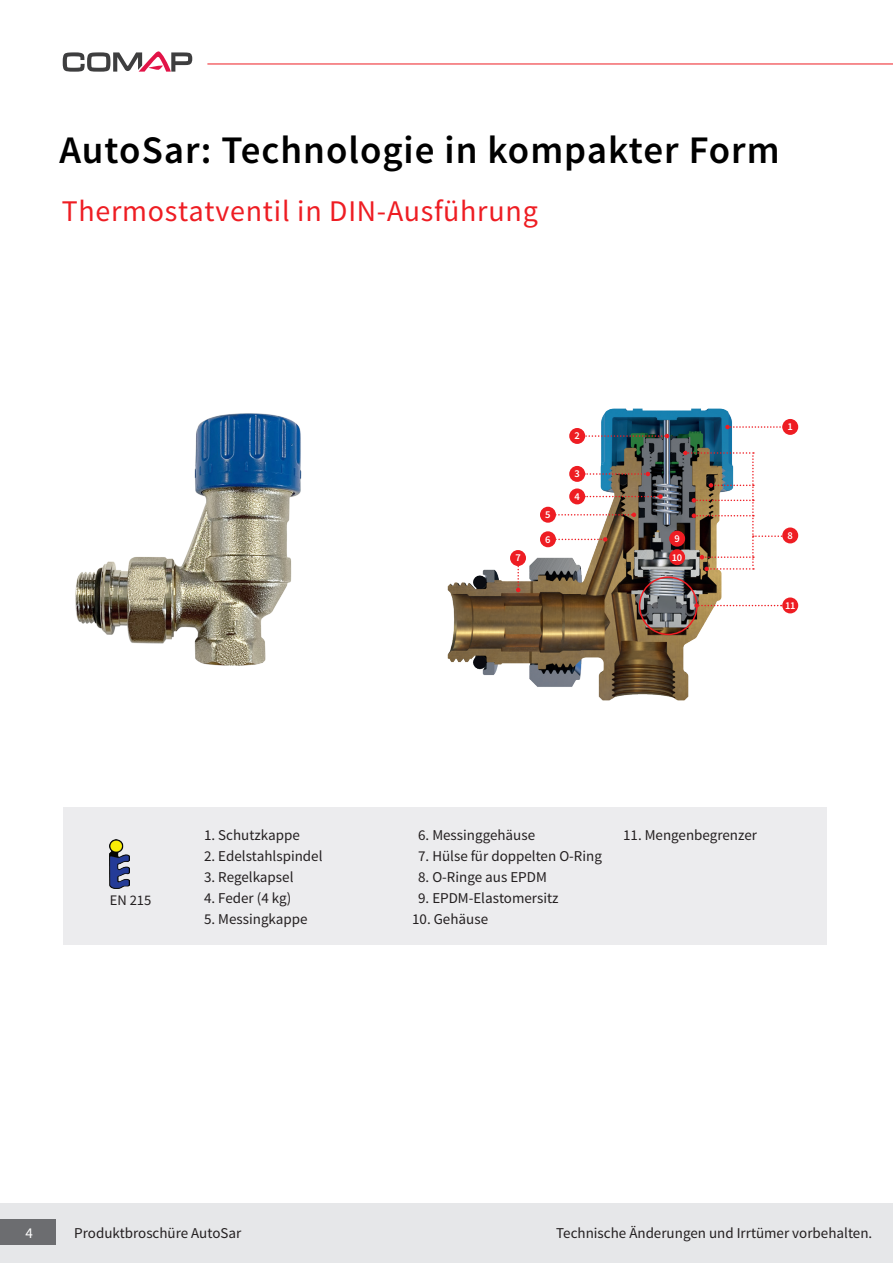
<style>
.page{position:relative;width:893px;height:1263px;background:#fff}
.page>*{position:absolute;margin:0;border:0;box-sizing:border-box;transform-origin:0 0}
.t1{font:600 39px "Source Sans Pro";letter-spacing:.025em;color:#000}
.t2{font:30px "Source Sans Pro";letter-spacing:.025em;color:#ee1d23}
.t3{font:15px "Source Sans Pro";color:#231f20}
.t4{font:15px "Source Sans Pro";color:#fff}
.t5{font:14.55px "Source Sans Pro";color:#231f20}
.t6{font:600 10.5px/22.5px "Source Sans Pro";color:#fff}
</style>
<div class="page">
<svg style="left:63px;top:51px;width:129px;height:21px"></svg>
<div style="left:0;top:1203px;width:893px;height:60px;background:#e6e7e9"></div>
<div style="left:0;top:1219px;width:55px;height:26px;background:#6c6d70"></div>
<hr style="left:207px;top:64px;width:686px;height:1px;background:#ee1d23">
<div style="left:64px;top:808px;width:763px;height:137px;background:#ececee"></div>
<img style="left:110px;top:840px;width:19px;height:48px">
<img style="left:447px;top:408px;width:285px;height:293px">
<svg style="left:725px;top:425px;width:56px;height:4px"></svg>
<div style="left:782px;top:419px;width:16px;height:16px;background:#ee1d23;border-radius:50%"></div>
<svg style="left:516px;top:566px;width:4px;height:26px"></svg>
<div style="left:510px;top:550px;width:16px;height:16px;background:#ee1d23;border-radius:50%"></div>
<svg style="left:585px;top:434px;width:84px;height:4px"></svg>
<div style="left:569px;top:428px;width:16px;height:16px;background:#ee1d23;border-radius:50%"></div>
<svg style="left:585px;top:472px;width:65px;height:4px"></svg>
<div style="left:569px;top:466px;width:16px;height:16px;background:#ee1d23;border-radius:50%"></div>
<svg style="left:585px;top:494px;width:78px;height:5px"></svg>
<div style="left:569px;top:488px;width:16px;height:16px;background:#ee1d23;border-radius:50%"></div>
<svg style="left:556px;top:513px;width:80px;height:4px"></svg>
<div style="left:540px;top:507px;width:16px;height:16px;background:#ee1d23;border-radius:50%"></div>
<svg style="left:556px;top:537px;width:51px;height:5px"></svg>
<div style="left:540px;top:531px;width:16px;height:16px;background:#ee1d23;border-radius:50%"></div>
<svg style="left:694px;top:603px;width:88px;height:5px"></svg>
<div style="left:782px;top:597px;width:16px;height:16px;background:#ee1d23;border-radius:50%"></div>
<div style="left:782px;top:527px;width:16px;height:16px;background:#ee1d23;border-radius:50%"></div>
<div style="left:669px;top:531px;width:16px;height:16px;background:#ee1d23;border-radius:50%"></div>
<div style="left:669px;top:549px;width:16px;height:16px;background:#ee1d23;border-radius:50%"></div>
<div style="left:639px;top:576px;width:59px;height:59px;border:2px solid #ee1d23;border-radius:50%"></div>
<svg style="left:683px;top:451px;width:101px;height:120px"></svg>
<img style="left:75px;top:413px;width:227px;height:253px">
<h1 class="t1" style="left:60px;top:126px;width:722px">AutoSar: Technologie in kompakter Form</h1>
<h2 class="t2" style="left:62px;top:192px;width:478px">Thermostatventil in DIN-Ausführung</h2>
<p class="t6" style="left:515px;top:547px;width:7px">7</p>
<p class="t6" style="left:545px;top:504px;width:7px">5</p>
<p class="t6" style="left:545px;top:528px;width:7px">6</p>
<p class="t6" style="left:574px;top:425px;width:7px">2</p>
<p class="t6" style="left:574px;top:463px;width:7px">3<br>4</p>
<p class="t6" style="left:672px;top:530px;width:12px;line-height:18.5px">9<br>10</p>
<p class="t6" style="left:787px;top:416px;width:7px">1</p>
<p class="t6" style="left:787px;top:524px;width:7px">8</p>
<p class="t6" style="left:785px;top:594px;width:12px">11</p>
<p class="t5" style="left:110px;top:891px;width:43px">EN 215</p>
<p class="t3" style="left:204px;top:826px;width:97px">1. Schutzkappe</p>
<p class="t3" style="left:204px;top:847px;width:120px">2. Edelstahlspindel</p>
<p class="t3" style="left:204px;top:868px;width:91px">3. Regelkapsel</p>
<p class="t3" style="left:204px;top:889px;width:89px">4. Feder (4 kg)</p>
<p class="t3" style="left:204px;top:910px;width:105px">5. Messingkappe</p>
<p class="t3" style="left:418px;top:826px;width:119px">6. Messinggehäuse</p>
<p class="t3" style="left:418px;top:847px;width:185px">7. Hülse für doppelten O-Ring</p>
<p class="t3" style="left:418px;top:868px;width:130px">8. O-Ringe aus EPDM</p>
<p class="t3" style="left:418px;top:889px;width:142px">9. EPDM-Elastomersitz</p>
<p class="t3" style="left:412px;top:910px;width:78px">10. Gehäuse</p>
<p class="t3" style="left:623px;top:826px;width:135px">11. Mengenbegrenzer</p>
<p class="t4" style="left:26px;top:1223px;width:9px">4</p>
<p class="t3" style="left:74px;top:1223px;width:169px">Produktbroschüre AutoSar</p>
<p class="t3" style="left:556px;top:1223px;width:317px">Technische Änderungen und Irrtümer vorbehalten.</p>
</div>
